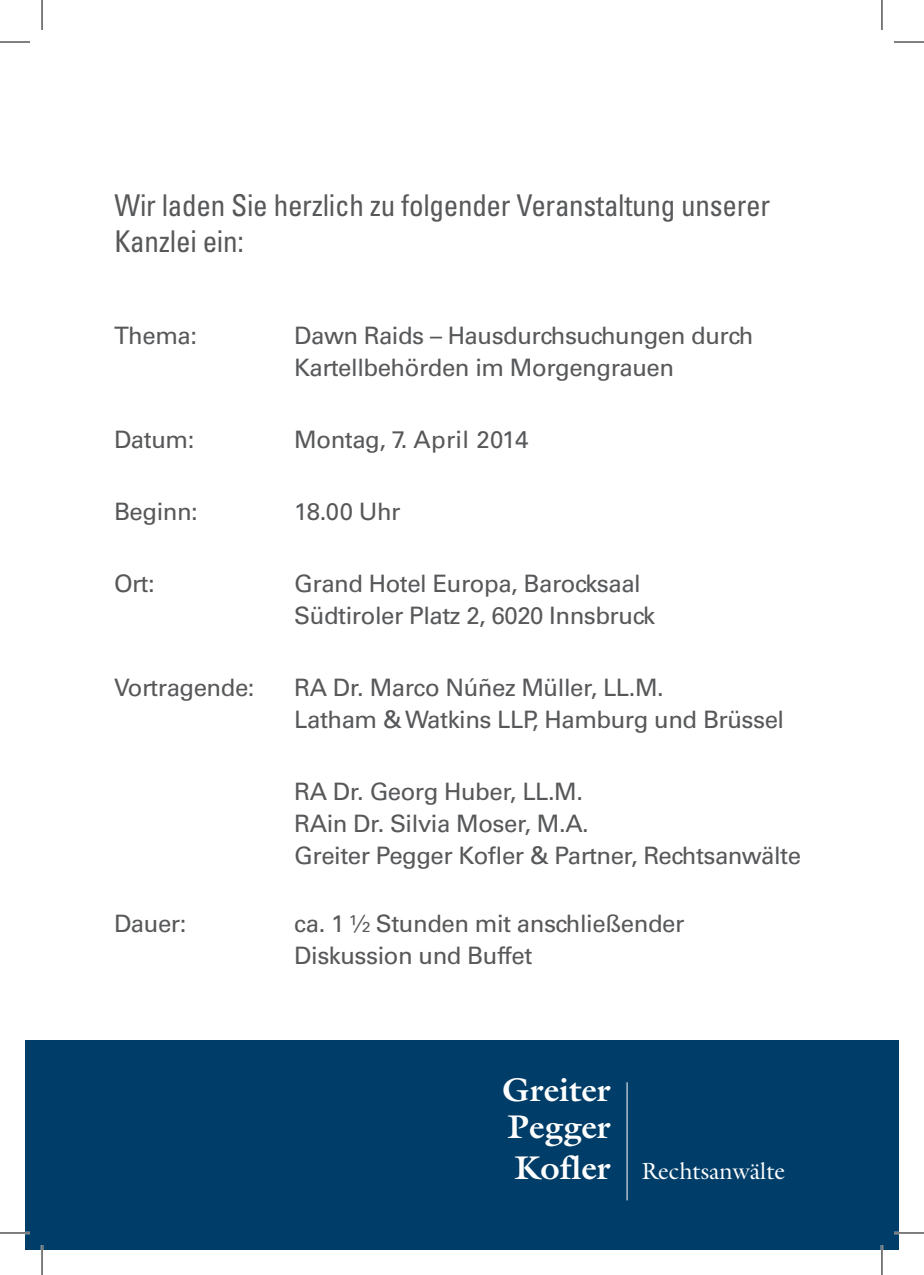
<style>
.page{position:relative;width:924px;height:1275px;background:#fff}
.page>*{position:absolute;margin:0;border:0;box-sizing:border-box;transform-origin:0 0}
.t1{font:700 33px/36.8px "Galliard";color:#fff}
.t2{font:condensed 30px/36px "Univers";letter-spacing:-.01em;color:#57585a}
.t3{font:24px/32px "Univers";letter-spacing:-.02em;color:#57585a}
.t4{font:23.6px "Galliard";color:#fff}
</style>
<div class="page">
<div style="left:25px;top:1040px;width:873px;height:210px;background:#003d68"></div>
<hr style="left:626px;top:1082px;width:1px;height:118px;background:#fff">
<hr style="left:0;top:1231px;width:30px;height:3px;background:#fff">
<hr style="left:893px;top:1231px;width:30px;height:3px;background:#fff">
<hr style="left:41px;top:1245px;width:2px;height:30px;background:#fff">
<hr style="left:880px;top:1245px;width:2px;height:30px;background:#fff">
<hr style="left:0;top:42px;width:30px;height:1px;background:#000">
<hr style="left:893px;top:42px;width:30px;height:1px;background:#000">
<hr style="left:0;top:1232px;width:30px;height:1px;background:#000">
<hr style="left:893px;top:1232px;width:30px;height:1px;background:#000">
<hr style="left:42px;top:0;width:1px;height:30px;background:#000">
<hr style="left:42px;top:1245px;width:1px;height:30px;background:#000">
<hr style="left:881px;top:0;width:1px;height:30px;background:#000">
<hr style="left:881px;top:1245px;width:1px;height:30px;background:#000">
<p class="t2" style="left:114px;top:187px;width:657px">Wir laden Sie herzlich zu folgender Veranstaltung unserer<br>Kanzlei ein:</p>
<p class="t3" style="left:114px;top:319px;width:84px">Thema:</p>
<p class="t3" style="left:294px;top:319px;width:460px">Dawn Raids – Hausdurchsuchungen durch<br>Kartellbehörden im Morgengrauen</p>
<p class="t3" style="left:114px;top:423px;width:82px">Datum:</p>
<p class="t3" style="left:294px;top:423px;width:235px">Montag, 7. April 2014</p>
<p class="t3" style="left:114px;top:495px;width:85px">Beginn:</p>
<p class="t3" style="left:294px;top:495px;width:108px">18.00 Uhr</p>
<p class="t3" style="left:114px;top:567px;width:42px">Ort:</p>
<p class="t3" style="left:294px;top:567px;width:362px">Grand Hotel Europa, Barocksaal<br>Südtiroler Platz 2, 6020 Innsbruck</p>
<p class="t3" style="left:114px;top:671px;width:142px">Vortragende:</p>
<p class="t3" style="left:294px;top:671px;width:491px">RA Dr. Marco Núñez Müller, LL.M.<br>Latham &amp; Watkins LLP, Hamburg und Brüssel</p>
<p class="t3" style="left:294px;top:775px;width:508px">RA Dr. Georg Huber, LL.M.<br>RAin Dr. Silvia Moser, M.A.<br>Greiter Pegger Kofler &amp; Partner, Rechtsanwälte</p>
<p class="t3" style="left:114px;top:907px;width:74px">Dauer:</p>
<p class="t3" style="left:294px;top:907px;width:391px">ca. 1 ½ Stunden mit anschließender<br>Diskussion und Buffet</p>
<h1 class="t1" style="left:502px;top:1070px;width:110px">Greiter<br>Pegger</h1>
<h1 class="t1" style="left:514px;top:1149px;width:97px">Kofler</h1>
<p class="t4" style="left:641px;top:1156px;width:145px">Rechtsanwälte</p>
</div>
